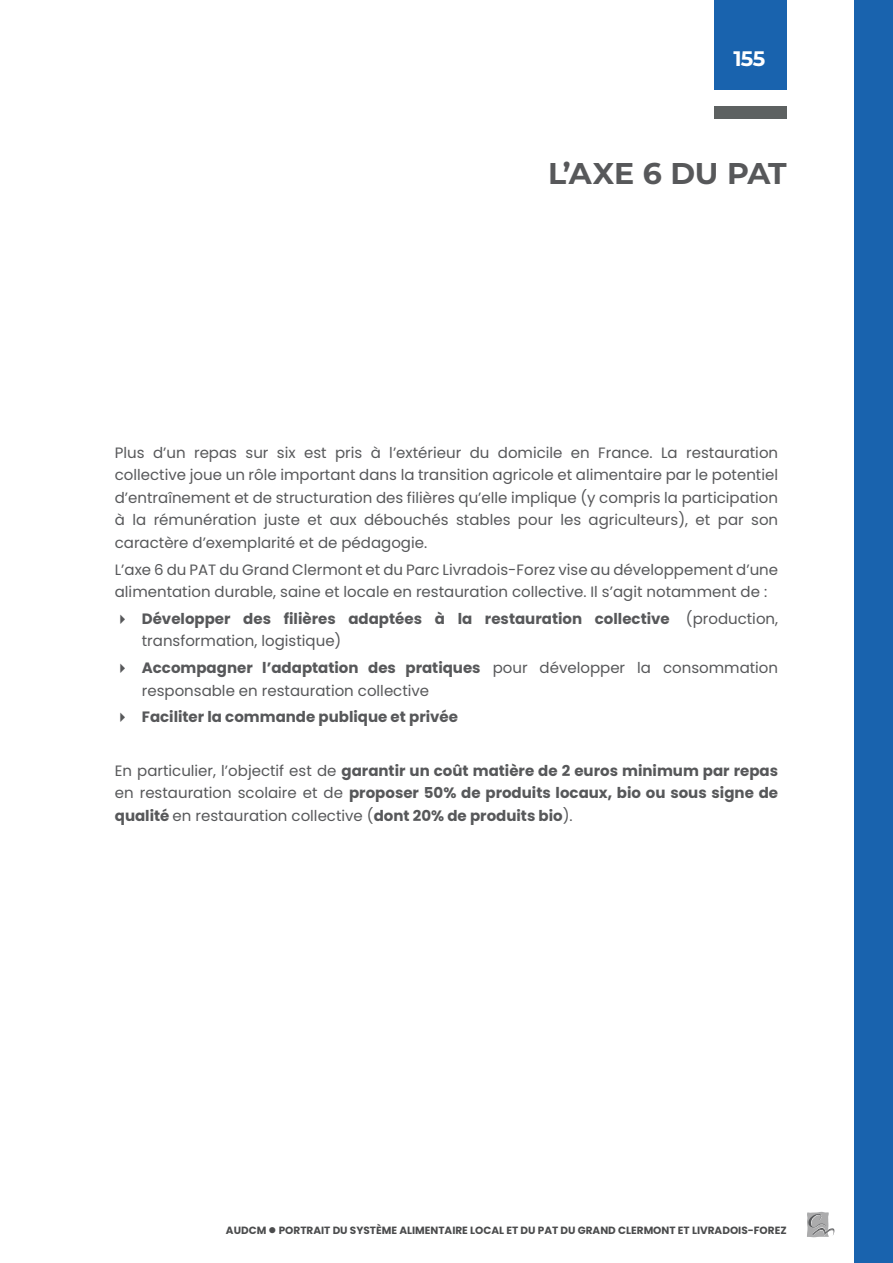
<style>
.page{position:relative;width:893px;height:1263px;background:#fff}
.page>*{position:absolute;margin:0;border:0;box-sizing:border-box;transform-origin:0 0}
.Titre-partie{font:700 30px "Montserrat";letter-spacing:-.005em;color:#57585a}
.t1{font:700 21px "Montserrat";color:#fff}
.titre_H2_chapitre{font:15px/22.5px "Poppins";color:#57585a}
.titre_H2_chapitre-2{font:700 15px/22.5px "Poppins";color:#57585a}
.t2{font:700 10.5px "Poppins";color:#4b4c4d}
.s1{font-weight:400}
.s2{font-weight:700}
</style>
<div class="page">
<div style="left:714px;top:0;width:73px;height:89px;background:#1963ae"></div>
<svg style="left:807px;top:1212px;width:28px;height:25px"></svg>
<div style="left:855px;top:0;width:38px;height:1263px;background:#1963ae"></div>
<div style="left:714px;top:106px;width:73px;height:13px;background:#5d6161"></div>
<h2 class="t1" style="left:733px;top:44px;width:33px">155</h2>
<p class="Titre-partie" style="left:548px;top:152px;width:240px">L’AXE 6 DU PAT</p>
<p class="titre_H2_chapitre" style="left:115px;top:441px;width:665px;text-align:justify">Plus d’un repas sur six est pris à l’extérieur du domicile en France. La restauration collective joue un rôle important dans la transition agricole et alimentaire par le potentiel d’entraînement et de structuration des filières qu’elle implique (y compris la participation à la rémunération juste et aux débouchés stables pour les agriculteurs), et par son caractère d’exemplarité et de pédagogie.</p>
<p class="titre_H2_chapitre" style="left:115px;top:558px;width:665px">L’axe 6 du PAT du Grand Clermont et du Parc Livradois-Forez vise au développement d’une alimentation durable, saine et locale en restauration collective. Il s’agit notamment de :</p>
<p class="titre_H2_chapitre-2" style="left:142px;top:607px;width:638px">Développer des filières adaptées à la restauration collective <span class="s1">(production, transformation, logistique)</span></p>
<p class="titre_H2_chapitre" style="left:142px;top:657px;width:638px"><span class="s2">Accompagner l’adaptation des pratiques</span> pour développer la consommation responsable en restauration collective</p>
<p class="titre_H2_chapitre-2" style="left:142px;top:706px;width:318px">Faciliter la commande publique et privée</p>
<p class="titre_H2_chapitre-2" style="left:115px;top:759px;width:665px;text-align:justify"><span class="s1">En particulier, l’objectif est de</span> garantir un coût matière de 2 euros minimum par repas <span class="s1">en restauration scolaire et de</span> proposer 50% de produits locaux, bio ou sous signe de qualité <span class="s1">en restauration collective (</span>dont 20% de produits bio<span class="s1">).</span></p>
<p class="t2" style="left:226px;top:1224px;width:562px">AUDCM ● PORTRAIT DU SYSTÈME ALIMENTAIRE LOCAL ET DU PAT DU GRAND CLERMONT ET LIVRADOIS-FOREZ</p>
</div>
